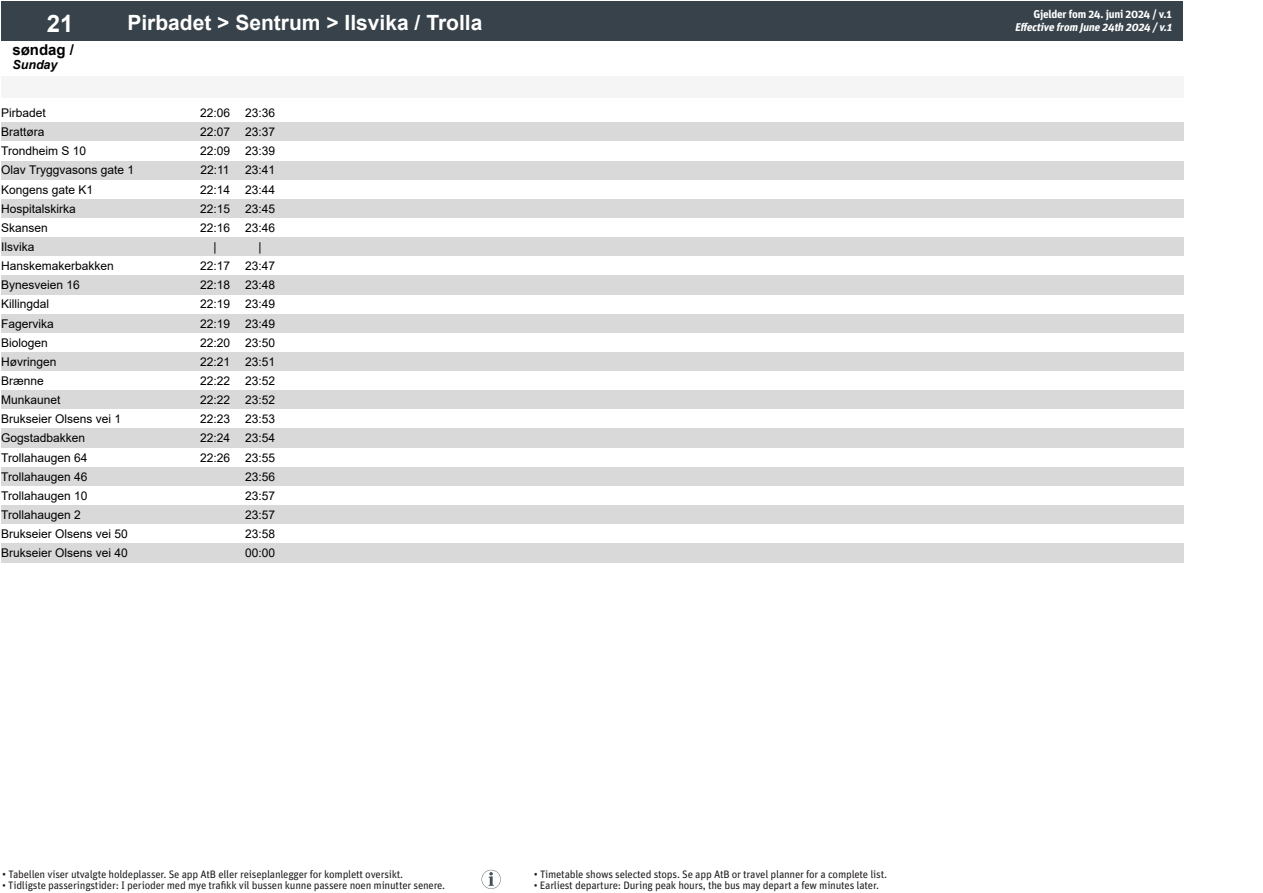
<style>
.page{position:relative;width:1263px;height:893px;background:#fff}
.page>*{position:absolute;margin:0;border:0;box-sizing:border-box;transform-origin:0 0}
.t1{font:700 24px "Arial";color:#fff}
.t2{font:700 21px "Arial";color:#fff}
.t3{font:700 15px "Arial";color:#000}
.t4{font:italic 700 12.45px "Arial";color:#000}
.t5{font:12px "Arial";color:#000}
.t6{font:italic 700 11.25px "Unit Pro";color:#fff}
.t7{font:700 11.25px "Unit Pro";letter-spacing:-.02em;color:#fff}
.t8{font:10.8px "Unit Pro";letter-spacing:-.02em;color:#231f20}
.s1{font-size:11.25px}
</style>
<div class="page">
<div style="left:1px;top:77px;width:1182px;height:21px;background:#f5f5f5"></div>
<div style="left:1px;top:1px;width:118px;height:40px;background:#37424a"></div>
<div style="left:119px;top:1px;width:1064px;height:40px;background:#37424a"></div>
<div style="left:1px;top:123px;width:1182px;height:19px;background:#d9d9d9"></div>
<div style="left:1px;top:161px;width:1182px;height:19px;background:#d9d9d9"></div>
<div style="left:1px;top:199px;width:1182px;height:19px;background:#d9d9d9"></div>
<div style="left:1px;top:238px;width:1182px;height:19px;background:#d9d9d9"></div>
<div style="left:1px;top:276px;width:1182px;height:19px;background:#d9d9d9"></div>
<div style="left:1px;top:314px;width:1182px;height:19px;background:#d9d9d9"></div>
<div style="left:1px;top:352px;width:1182px;height:19px;background:#d9d9d9"></div>
<div style="left:1px;top:391px;width:1182px;height:19px;background:#d9d9d9"></div>
<div style="left:1px;top:429px;width:1182px;height:19px;background:#d9d9d9"></div>
<div style="left:1px;top:467px;width:1182px;height:19px;background:#d9d9d9"></div>
<div style="left:1px;top:505px;width:1182px;height:20px;background:#d9d9d9"></div>
<div style="left:1px;top:544px;width:1182px;height:19px;background:#d9d9d9"></div>
<svg style="left:482px;top:870px;width:19px;height:19px"></svg>
<p class="t1" style="left:47px;top:6px;width:28px">21</p>
<p class="t2" style="left:127px;top:8px;width:356px">Pirbadet &gt; Sentrum &gt; Ilsvika / Trolla</p>
<p class="t3" style="left:12px;top:39px;width:63px">søndag /</p>
<p class="t4" style="left:12px;top:56px;width:47px">Sunday</p>
<p class="t5" style="left:1px;top:105px;width:46px">Pirbadet</p>
<p class="t5" style="left:200px;top:105px;width:32px">22:06</p>
<p class="t5" style="left:245px;top:105px;width:32px">23:36</p>
<p class="t5" style="left:1px;top:124px;width:45px">Brattøra</p>
<p class="t5" style="left:200px;top:124px;width:32px">22:07</p>
<p class="t5" style="left:245px;top:124px;width:32px">23:37</p>
<p class="t5" style="left:1px;top:143px;width:86px">Trondheim S 10</p>
<p class="t5" style="left:200px;top:143px;width:32px">22:09</p>
<p class="t5" style="left:245px;top:143px;width:32px">23:39</p>
<p class="t5" style="left:1px;top:162px;width:134px">Olav Tryggvasons gate 1</p>
<p class="t5" style="left:200px;top:162px;width:31px">22:11</p>
<p class="t5" style="left:245px;top:162px;width:32px">23:41</p>
<p class="t5" style="left:1px;top:181px;width:94px">Kongens gate K1</p>
<p class="t5" style="left:200px;top:181px;width:32px">22:14</p>
<p class="t5" style="left:245px;top:181px;width:32px">23:44</p>
<p class="t5" style="left:1px;top:200px;width:76px">Hospitalskirka</p>
<p class="t5" style="left:200px;top:200px;width:32px">22:15</p>
<p class="t5" style="left:245px;top:200px;width:32px">23:45</p>
<p class="t5" style="left:1px;top:219px;width:48px">Skansen</p>
<p class="t5" style="left:200px;top:219px;width:32px">22:16</p>
<p class="t5" style="left:245px;top:219px;width:32px">23:46</p>
<p class="t5" style="left:1px;top:239px;width:35px">Ilsvika</p>
<p class="t5" style="left:213px;top:239px;width:5px">|</p>
<p class="t5" style="left:258px;top:239px;width:5px">|</p>
<p class="t5" style="left:1px;top:258px;width:114px">Hanskemakerbakken</p>
<p class="t5" style="left:200px;top:258px;width:32px">22:17</p>
<p class="t5" style="left:245px;top:258px;width:32px">23:47</p>
<p class="t5" style="left:1px;top:277px;width:80px">Bynesveien 16</p>
<p class="t5" style="left:200px;top:277px;width:32px">22:18</p>
<p class="t5" style="left:245px;top:277px;width:32px">23:48</p>
<p class="t5" style="left:1px;top:296px;width:50px">Killingdal</p>
<p class="t5" style="left:200px;top:296px;width:32px">22:19</p>
<p class="t5" style="left:245px;top:296px;width:32px">23:49</p>
<p class="t5" style="left:1px;top:315px;width:54px">Fagervika</p>
<p class="t5" style="left:200px;top:315px;width:32px">22:19</p>
<p class="t5" style="left:245px;top:315px;width:32px">23:49</p>
<p class="t5" style="left:1px;top:334px;width:48px">Biologen</p>
<p class="t5" style="left:200px;top:334px;width:32px">22:20</p>
<p class="t5" style="left:245px;top:334px;width:32px">23:50</p>
<p class="t5" style="left:1px;top:353px;width:57px">Høvringen</p>
<p class="t5" style="left:200px;top:353px;width:32px">22:21</p>
<p class="t5" style="left:245px;top:353px;width:32px">23:51</p>
<p class="t5" style="left:1px;top:372px;width:44px">Brænne</p>
<p class="t5" style="left:200px;top:372px;width:32px">22:22</p>
<p class="t5" style="left:245px;top:372px;width:32px">23:52</p>
<p class="t5" style="left:1px;top:392px;width:61px">Munkaunet</p>
<p class="t5" style="left:200px;top:392px;width:32px">22:22</p>
<p class="t5" style="left:245px;top:392px;width:32px">23:52</p>
<p class="t5" style="left:1px;top:411px;width:122px">Brukseier Olsens vei 1</p>
<p class="t5" style="left:200px;top:411px;width:32px">22:23</p>
<p class="t5" style="left:245px;top:411px;width:32px">23:53</p>
<p class="t5" style="left:1px;top:430px;width:86px">Gogstadbakken</p>
<p class="t5" style="left:200px;top:430px;width:32px">22:24</p>
<p class="t5" style="left:245px;top:430px;width:32px">23:54</p>
<p class="t5" style="left:1px;top:449px;width:88px">Trollahaugen 64</p>
<p class="t5" style="left:200px;top:449px;width:32px">22:26</p>
<p class="t5" style="left:245px;top:449px;width:32px">23:55</p>
<p class="t5" style="left:1px;top:468px;width:88px">Trollahaugen 46</p>
<p class="t5" style="left:245px;top:468px;width:32px">23:56</p>
<p class="t5" style="left:1px;top:487px;width:88px">Trollahaugen 10</p>
<p class="t5" style="left:245px;top:487px;width:32px">23:57</p>
<p class="t5" style="left:1px;top:506px;width:81px">Trollahaugen 2</p>
<p class="t5" style="left:245px;top:506px;width:32px">23:57</p>
<p class="t5" style="left:1px;top:526px;width:128px">Brukseier Olsens vei 50</p>
<p class="t5" style="left:245px;top:526px;width:32px">23:58</p>
<p class="t5" style="left:1px;top:545px;width:128px">Brukseier Olsens vei 40</p>
<p class="t5" style="left:245px;top:545px;width:32px">00:00</p>
<p class="t8" style="left:2px;top:866px;width:403px"><span class="s1">•</span> Tabellen viser utvalgte holdeplasser. Se app AtB eller reiseplanlegger for komplett oversikt.</p>
<p class="t8" style="left:2px;top:878px;width:445px">• Tidligste passeringstider: I perioder med mye trafikk vil bussen kunne passere noen minutter senere.</p>
<p class="t8" style="left:534px;top:866px;width:355px"><span class="s1">•</span> Timetable shows selected stops. Se app AtB or travel planner for a complete list.</p>
<p class="t8" style="left:534px;top:878px;width:347px">• Earliest departure: During peak hours, the bus may depart a few minutes later.</p>
<p class="t7" style="left:1033px;top:6px;width:140px">Gjelder fom 24. juni 2024 / v.1</p>
<p class="t6" style="left:1015px;top:19px;width:161px">Effective from J une 24th 2024 /v.1</p>
</div>
